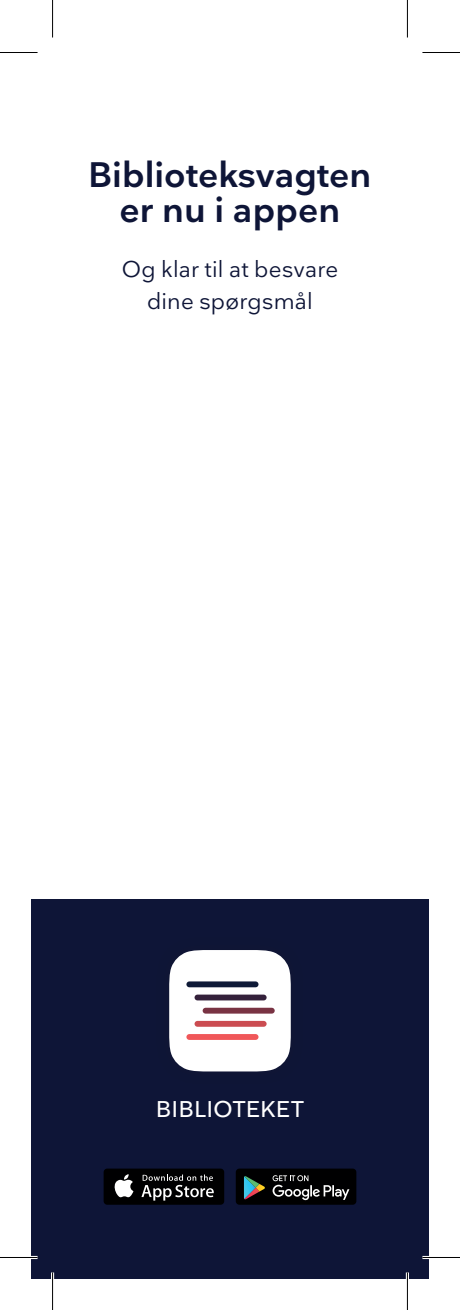
<style>
.page{position:relative;width:460px;height:1310px;background:#fff}
.page>*{position:absolute;margin:0;border:0;box-sizing:border-box;transform-origin:0 0}
.t1{font:600 35px/35px "Nationale";color:#0e1537;text-align:center}
.t2{font:22.5px/32.5px "Nationale";letter-spacing:.01em;color:#0e1537;text-align:center}
.t3{font:500 22.5px "Nationale";letter-spacing:.03em;color:#fff}
</style>
<div class="page">
<div style="left:31px;top:899px;width:397px;height:379px;background:#0e1537"></div>
<div style="left:169px;top:950px;width:121px;height:121px;background:#fff"></div>
<div style="left:186px;top:1034px;width:72px;height:6px;background:#f05759;border-radius:3px"></div>
<div style="left:194px;top:1021px;width:72px;height:6px;background:#cb4c51;border-radius:3px"></div>
<div style="left:202px;top:1008px;width:72px;height:5px;background:#793343;border-radius:3px"></div>
<div style="left:194px;top:994px;width:72px;height:6px;background:#34213b;border-radius:3px"></div>
<div style="left:186px;top:981px;width:72px;height:6px;background:#0f1a37;border-radius:3px"></div>
<div style="left:103px;top:1168px;width:121px;height:36px;background:#000001;border-radius:4px"></div>
<svg style="left:114px;top:1174px;width:19px;height:23px"></svg>
<svg style="left:141px;top:1174px;width:72px;height:26px"></svg>
<div style="left:235px;top:1168px;width:121px;height:36px;background:#000001;border-radius:4px"></div>
<svg style="left:272px;top:1175px;width:77px;height:25px"></svg>
<svg style="left:244px;top:1176px;width:21px;height:23px"></svg>
<hr style="left:0;top:1256px;width:38px;height:3px;background:#fff">
<hr style="left:422px;top:1256px;width:37px;height:3px;background:#fff">
<hr style="left:51px;top:1272px;width:3px;height:38px;background:#fff">
<hr style="left:405px;top:1272px;width:3px;height:38px;background:#fff">
<hr style="left:0;top:52px;width:38px;height:1px;background:#000">
<hr style="left:422px;top:52px;width:37px;height:1px;background:#000">
<hr style="left:0;top:1257px;width:38px;height:1px;background:#000">
<hr style="left:422px;top:1257px;width:37px;height:1px;background:#000">
<hr style="left:52px;top:0;width:1px;height:38px;background:#000">
<hr style="left:52px;top:1272px;width:1px;height:38px;background:#000">
<hr style="left:406px;top:0;width:1px;height:38px;background:#000">
<hr style="left:406px;top:1272px;width:1px;height:38px;background:#000">
<p class="t1" style="left:88px;top:156px;width:284px">Biblioteksvagten er nu i appen</p>
<p class="t2" style="left:122px;top:252px;width:218px">Og klar til at besvare dine spørgsmål</p>
<p class="t3" style="left:156px;top:1095px;width:149px">BIBLIOTEKET</p>
</div>
